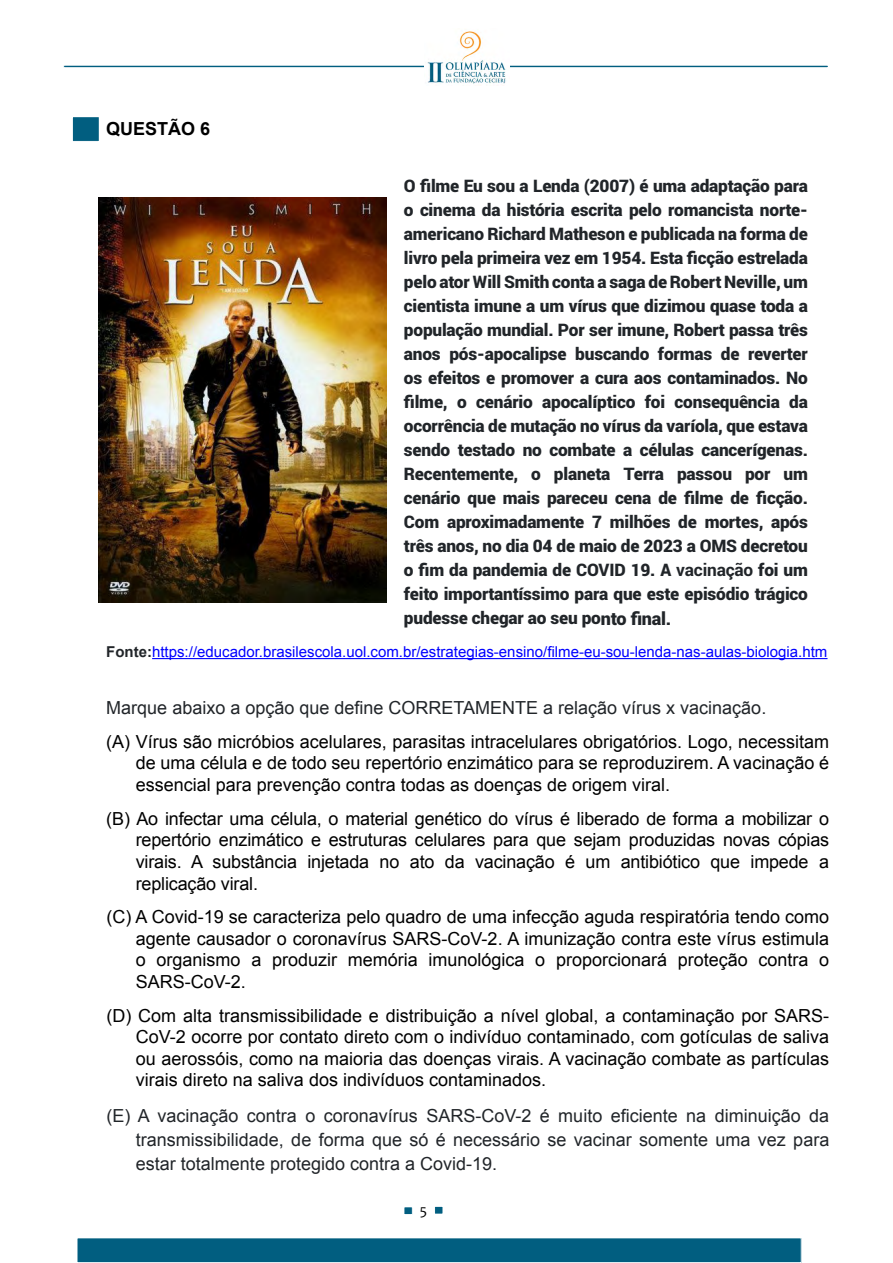
<style>
.page{position:relative;width:893px;height:1263px;background:#fff}
.page>*{position:absolute;margin:0;border:0;box-sizing:border-box;transform-origin:0 0}
.t1{font:18px/21.6px "Arial";color:#000;text-align:justify}
.t2{font:18px/24px "Arial";color:#212529;text-align:justify}
.t3{font:700 18px "Arial";color:#000}
.t4{font:900 17.25px/24px "Roboto";letter-spacing:-.01em;color:#212529;text-align:justify}
.t5{font:15px "Arial";color:#00f}
.t6{font:15px "Candara";color:#000}
.s1{font-weight:700}
.s2{font-size:18px}
.s3{font-weight:700;color:#212529}
</style>
<div class="page">
<div style="left:404px;top:1207px;width:8px;height:7px;background:#015e80"></div>
<div style="left:404px;top:1206px;width:9px;height:9px;border:1px solid #fff"></div>
<div style="left:77px;top:1238px;width:724px;height:24px;background:#015e80"></div>
<div style="left:77px;top:1237px;width:725px;height:26px;border:1px solid #fff"></div>
<div style="left:435px;top:1206px;width:8px;height:8px;background:#015e80"></div>
<div style="left:434px;top:1206px;width:9px;height:8px;border:1px solid #fff"></div>
<div style="left:63px;top:65px;width:766px;height:3px;border:1px solid #fff"></div>
<img style="left:425px;top:31px;width:85px;height:53px">
<div style="left:72px;top:117px;width:27px;height:24px;background:#015e80"></div>
<div style="left:72px;top:116px;width:28px;height:26px;border:1px solid #fff"></div>
<hr style="left:152px;top:658px;width:675px;height:1px;background:#00f">
<img style="left:99px;top:198px;width:288px;height:404px">
<p class="t3" style="left:106px;top:117px;width:106px">QUESTÃO 6</p>
<p class="t4" style="left:404px;top:174px;width:406px">O filme Eu sou a Lenda (2007) é uma adaptação para o cinema da história escrita pelo romancista norte&shy;americano Richard Matheson e publicada na forma de livro pela primeira vez em 1954. Esta ficção estrelada pelo ator Will Smith conta a saga de Robert Neville, um cientista imune a um vírus que dizimou quase toda a população mundial. Por ser imune, Robert passa três anos pós-apocalipse buscando formas de reverter os efeitos e promover a cura aos contaminados. No filme, o cenário apocalíptico foi consequência da ocorrência de mutação no vírus da varíola, que estava sendo testado no combate a células cancerígenas.<br>Recentemente, o planeta Terra passou por um cenário que mais pareceu cena de filme de ficção.<br>Com aproximadamente 7 milhões de mortes, após três anos, no dia 04 de maio de 2023 a OMS decretou o fim da pandemia de COVID 19. A <span class="s1">vacinação</span> foi um feito importantíssimo para que este episódio trágico pudesse chegar ao seu po<span class="s2">nto final.</span></p>
<p class="t5" style="left:106px;top:642px;width:723px"><span class="s3">Fonte:</span>https://educador.brasilescola.uol.com.br/estrategias-ensino/filme-eu-sou-lenda-nas-aulas-biologia.htm</p>
<p class="t2" style="left:106px;top:696px;width:661px">Marque abaixo a opção que define CORRETAMENTE a relação vírus x vacinação.</p>
<p class="t1" style="left:136px;top:731px;width:695px;text-indent:-29px">(A) Vírus são micróbios acelulares, parasitas intracelulares obrigatórios. Logo, necessitam de uma célula e de todo seu repertório enzimático para se reproduzirem. A vacinação é essencial para prevenção contra todas as doenças de origem viral.</p>
<p class="t1" style="left:136px;top:808px;width:695px;text-indent:-29px">(B) Ao infectar uma célula, o material genético do vírus é liberado de forma a mobilizar o repertório enzimático e estruturas celulares para que sejam produzidas novas cópias virais. A substância injetada no ato da vacinação é um antibiótico que impede a replicação viral.</p>
<p class="t1" style="left:136px;top:906px;width:695px;text-indent:-29px">(C) A Covid-19 se caracteriza pelo quadro de uma infecção aguda respiratória tendo como agente causador o coronavírus SARS-CoV-2. A imunização contra este vírus estimula o organismo a produzir memória imunológica o proporcionará proteção contra o SARS-CoV-2.</p>
<p class="t1" style="left:136px;top:1004px;width:695px;text-indent:-29px">(D) Com alta transmissibilidade e distribuição a nível global, a contaminação por SARS-CoV-2 ocorre por contato direto com o indivíduo contaminado, com gotículas de saliva ou aerossóis, como na maioria das doenças virais. A vacinação combate as partículas virais direto na saliva dos indivíduos contaminados.</p>
<p class="t2" style="left:136px;top:1104px;width:695px;text-indent:-29px">(E) A vacinação contra o coronavírus SARS-CoV-2 é muito eficiente na diminuição da transmissibilidade, de forma que só é necessário se vacinar somente uma vez para estar totalmente protegido contra a Covid-19.</p>
<p class="t6" style="left:420px;top:1200px;width:9px">5</p>
</div>
